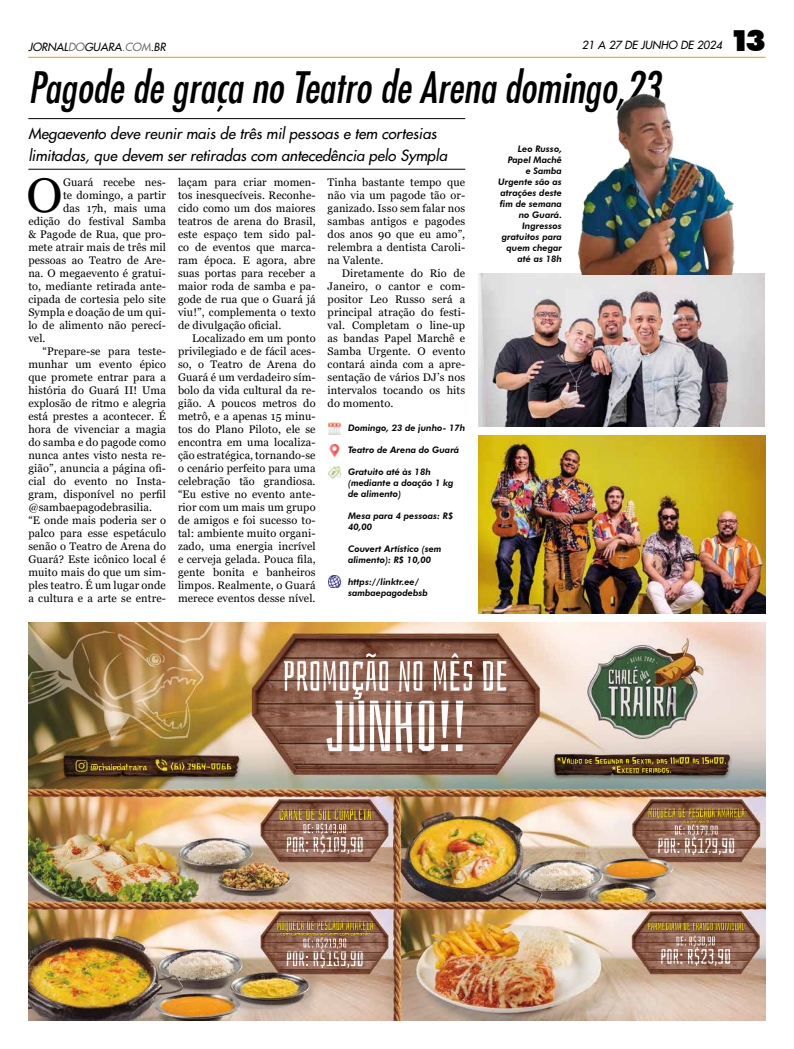
<style>
.page{position:relative;width:794px;height:1049px;background:#fff}
.page>*{position:absolute;margin:0;border:0;box-sizing:border-box;transform-origin:0 0}
.t1{font:48.5px "Georgia";color:#000}
.t2{font:italic condensed 42px "Futura";color:#000}
.t3{font:900 29.6px "Futura BT";color:#000}
.t4{font:italic 15px/22px "Futura 2";color:#000}
.t5{font:11px/13px "Georgia";letter-spacing:.01em;color:#000;text-align:justify}
.t6{font:italic 11px "Futura 2";color:#000}
.t7{font:italic 800 9px/11px "Futura BT";color:#000}
.s1{color:#706f6f}
</style>
<div class="page">
<hr style="left:28px;top:57px;width:737px;height:1px;background:#f39200">
<img style="left:28px;top:622px;width:737px;height:171px">
<img style="left:28px;top:793px;width:369px;height:227px">
<img style="left:397px;top:793px;width:368px;height:112px">
<img style="left:397px;top:905px;width:368px;height:115px">
<hr style="left:28px;top:118px;width:437px;height:1px;background:#000">
<hr style="left:28px;top:169px;width:437px;height:1px;background:#000">
<img style="left:479px;top:436px;width:286px;height:178px">
<img style="left:479px;top:274px;width:285px;height:153px">
<img style="left:573px;top:93px;width:177px;height:181px">
<svg style="left:329px;top:422px;width:11px;height:12px"></svg>
<svg style="left:329px;top:467px;width:11px;height:12px"></svg>
<svg style="left:329px;top:445px;width:11px;height:11px"></svg>
<svg style="left:329px;top:576px;width:11px;height:12px"></svg>
<p class="t6" style="left:28px;top:39px;width:139px">JORNAL<span class="s1">DO</span>GUARA<span class="s1">.COM</span>.BR</p>
<p class="t6" style="left:582px;top:37px;width:142px">21 A 27 DE JUNHO DE 2024</p>
<h3 class="t3" style="left:730px;top:22px;width:37px">13</h3>
<h2 class="t2" style="left:28px;top:61px;width:633px">Pagode de graça no Teatro de Arena domingo,23</h2>
<h3 class="t4" style="left:28px;top:122px;width:420px">Megaevento deve reunir mais de três mil pessoas e tem cortesias limitadas, que devem ser retiradas com antecedência pelo Sympla</h3>
<h1 class="t1" style="left:26px;top:165px;width:38px">O</h1>
<p class="t5" style="left:63px;top:175px;width:104px">Guará recebe nes-</p>
<p class="t5" style="left:63px;top:188px;width:104px">te domingo, a partir</p>
<p class="t5" style="left:63px;top:201px;width:104px">das 17h, mais uma</p>
<p class="t5" style="left:28px;top:214px;width:139px">edição do festival Samba</p>
<p class="t5" style="left:28px;top:227px;width:139px">&amp; Pagode de Rua, que pro-</p>
<p class="t5" style="left:28px;top:240px;width:139px">mete atrair mais de três mil</p>
<p class="t5" style="left:28px;top:253px;width:139px">pessoas ao Teatro de Are-</p>
<p class="t5" style="left:28px;top:266px;width:139px">na. O megaevento é gratui-</p>
<p class="t5" style="left:28px;top:279px;width:139px">to, mediante retirada ante-</p>
<p class="t5" style="left:28px;top:292px;width:139px">cipada de cortesia pelo site</p>
<p class="t5" style="left:28px;top:305px;width:139px">Sympla e doação de um qui-</p>
<p class="t5" style="left:28px;top:318px;width:139px">lo de alimento não perecí-</p>
<p class="t5" style="left:28px;top:331px;width:19px">vel.</p>
<p class="t5" style="left:43px;top:344px;width:125px">“Prepare-se para teste-</p>
<p class="t5" style="left:28px;top:357px;width:139px">munhar um evento épico</p>
<p class="t5" style="left:28px;top:370px;width:139px">que promete entrar para a</p>
<p class="t5" style="left:28px;top:383px;width:139px">história do Guará II! Uma</p>
<p class="t5" style="left:28px;top:396px;width:139px">explosão de ritmo e alegria</p>
<p class="t5" style="left:28px;top:409px;width:139px">está prestes a acontecer. É</p>
<p class="t5" style="left:28px;top:422px;width:139px">hora de vivenciar a magia</p>
<p class="t5" style="left:28px;top:435px;width:139px">do samba e do pagode como</p>
<p class="t5" style="left:28px;top:448px;width:139px">nunca antes visto nesta re-</p>
<p class="t5" style="left:28px;top:461px;width:139px">gião”, anuncia a página ofi-</p>
<p class="t5" style="left:28px;top:474px;width:139px">cial do evento no Insta-</p>
<p class="t5" style="left:28px;top:487px;width:139px">gram, disponível no perfil</p>
<p class="t5" style="left:28px;top:500px;width:125px">@sambaepagodebrasilia.</p>
<p class="t5" style="left:28px;top:513px;width:139px">“E onde mais poderia ser o</p>
<p class="t5" style="left:28px;top:526px;width:139px">palco para esse espetáculo</p>
<p class="t5" style="left:28px;top:539px;width:139px">senão o Teatro de Arena do</p>
<p class="t5" style="left:28px;top:552px;width:139px">Guará? Este icônico local é</p>
<p class="t5" style="left:28px;top:565px;width:139px">muito mais do que um sim-</p>
<p class="t5" style="left:28px;top:578px;width:139px">ples teatro. É um lugar onde</p>
<p class="t5" style="left:28px;top:591px;width:139px">a cultura e a arte se entre-</p>
<p class="t5" style="left:178px;top:175px;width:139px">laçam para criar momen&shy;tos inesquecíveis. Reconhe&shy;cido como um dos maiores teatros de arena do Brasil, este espaço tem sido pal&shy;co de eventos que marca&shy;ram época. E agora, abre suas portas para receber a maior roda de samba e pa&shy;gode de rua que o Guará já viu!”, complementa o texto de divulgação oficial.</p>
<p class="t5" style="left:178px;top:332px;width:139px;text-indent:14px">Localizado em um ponto privilegiado e de fácil aces&shy;so, o Teatro de Arena do Guará é um verdadeiro sím&shy;bolo da vida cultural da re&shy;gião. A poucos metros do metrô, e a apenas 15 minu&shy;tos do Plano Piloto, ele se encontra em uma localiza&shy;ção estratégica, tornando-se o cenário perfeito para uma celebração tão grandiosa. “Eu estive no evento ante&shy;rior com um mais um grupo de amigos e foi sucesso to&shy;tal: ambiente muito organi&shy;zado, uma energia incrível e cerveja gelada. Pouca fila, gente bonita e banheiros limpos. Realmente, o Guará merece eventos desse nível.</p>
<p class="t5" style="left:328px;top:176px;width:139px">Tinha bastante tempo que não via um pagode tão or&shy;ganizado. Isso sem falar nos sambas antigos e pagodes dos anos 90 que eu amo”, relembra a dentista Caroli&shy;na Valente.</p>
<p class="t5" style="left:328px;top:267px;width:139px;text-indent:14px">Diretamente do Rio de Janeiro, o cantor e com&shy;positor Leo Russo será a principal atração do festi&shy;val. Completam o line-up as bandas Papel Marchê e Samba Urgente. O evento contará ainda com a apre&shy;sentação de vários DJ’s nos intervalos tocando os hits do momento.</p>
<p class="t7" style="left:348px;top:422px;width:119px">Domingo, 23 de junho- 17h</p>
<p class="t7" style="left:348px;top:444px;width:113px">Teatro de Arena do Guará</p>
<p class="t7" style="left:348px;top:466px;width:107px">Gratuito até às 18h (mediante a doação 1 kg de alimento)</p>
<p class="t7" style="left:348px;top:510px;width:107px">Mesa para 4 pessoas: R$<br>40,00</p>
<p class="t7" style="left:348px;top:543px;width:95px">Couvert Artístico (sem alimento): R$ 10,00</p>
<p class="t7" style="left:348px;top:576px;width:81px">https://linktr.ee/ sambaepagodebsb</p>
<p class="t7" style="left:498px;top:144px;width:65px;text-align:right">Leo Russo,<br>Papel Machê<br>e Samba<br>Urgente são as atrações deste fim de semana no Guará.<br>Ingressos gratuitos para quem chegar até as 18h</p>
</div>
